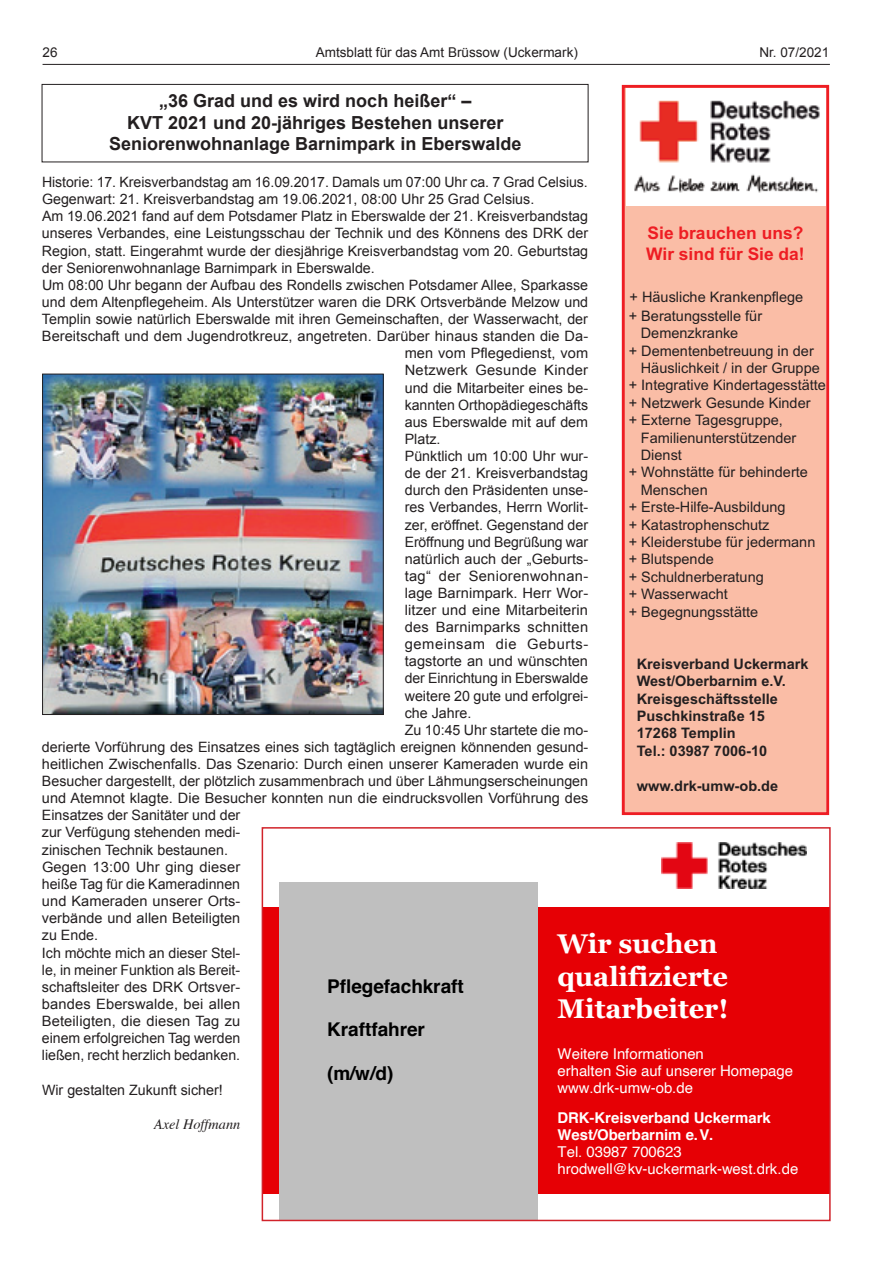
<style>
.page{position:relative;width:881px;height:1263px;background:#fff}
.page>*{position:absolute;margin:0;border:0;box-sizing:border-box;transform-origin:0 0}
.t1{font:700 27px/32.4px "Georgia";color:#fff}
.t2{font:700 18.9px "Helvetica";color:#000}
.t3{font:700 18px/21.6px "Arial";color:#231f20;text-align:center}
.t4{font:700 17.4px/20.9px "Arial";color:#ee1d23}
.t5{font:14.85px/17.1px "Helvetica";letter-spacing:-.005em;color:#fff}
.t6{font:700 14.85px/17.1px "Helvetica";letter-spacing:-.005em;color:#fff}
.t7{font:14.55px/18.8px "Arial";color:#231f20}
.t8{font:700 14.55px/17.4px "Arial";color:#231f20}
.t9{font:14.25px "Arial";color:#231f20}
.t10{font:14.25px "Arial";letter-spacing:.02em;color:#231f20}
.t11{font:14.25px "Arial";letter-spacing:.04em;color:#231f20}
.t12{font:italic 14.25px "Times";color:#231f20}
.t13{font:13.5px "Arial";color:#231f20}
</style>
<div class="page">
<hr style="left:43px;top:64px;width:786px;height:1px;background:#231f20">
<div style="left:42px;top:84px;width:546px;height:78px;border:1px solid #231f20"></div>
<div style="left:624px;top:88px;width:201px;height:724px;background:#fabda6"></div>
<div style="left:621px;top:85px;width:207px;height:730px;border:3px solid #ee1d23"></div>
<div style="left:626px;top:88px;width:199px;height:118px;background:#fff"></div>
<img style="left:639px;top:100px;width:181px;height:63px">
<img style="left:634px;top:174px;width:184px;height:19px">
<div style="left:263px;top:907px;width:566px;height:286px;background:#e60005"></div>
<img style="left:661px;top:842px;width:145px;height:46px">
<div style="left:279px;top:882px;width:258px;height:338px;background:#bfbfbf"></div>
<div style="left:261px;top:827px;width:569px;height:394px;border:2px solid #d1232a"></div>
<img style="left:44px;top:376px;width:337px;height:337px">
<div style="left:42px;top:374px;width:341px;height:341px;border:1px solid #231f20"></div>
<p class="t13" style="left:43px;top:43px;width:17px">26</p>
<p class="t13" style="left:316px;top:43px;width:263px">Amtsblatt für das Amt Brüssow (Uckermark)</p>
<p class="t13" style="left:759px;top:43px;width:71px">Nr. 07/2021</p>
<p class="t3" style="left:109px;top:91px;width:414px">„36 Grad und es wird noch heißer“ –<br>KVT 2021 und 20-jähriges Bestehen unserer<br>Seniorenwohnanlage Barnimpark in Eberswalde</p>
<p class="t9" style="left:42px;top:172px;width:547px">Historie: 17. Kreisverbandstag am 16.09.2017. Damals um 07:00 Uhr ca. 7 Grad Celsius.</p>
<p class="t9" style="left:42px;top:190px;width:493px">Gegenwart: 21. Kreisverbandstag am 19.06.2021, 08:00 Uhr 25 Grad Celsius.</p>
<p class="t9" style="left:42px;top:207px;width:547px">Am 19.06.2021 fand auf dem Potsdamer Platz in Eberswalde der 21. Kreisverbandstag</p>
<p class="t9" style="left:42px;top:224px;width:547px">unseres Verbandes, eine Leistungsschau der Technik und des Könnens des DRK der</p>
<p class="t9" style="left:42px;top:241px;width:547px">Region, statt. Eingerahmt wurde der diesjährige Kreisverbandstag vom 20. Geburtstag</p>
<p class="t9" style="left:42px;top:258px;width:334px">der Seniorenwohnanlage Barnimpark in Eberswalde.</p>
<p class="t9" style="left:42px;top:276px;width:547px">Um 08:00 Uhr begann der Aufbau des Rondells zwischen Potsdamer Allee, Sparkasse</p>
<p class="t9" style="left:42px;top:293px;width:547px">und dem Altenpflegeheim. Als Unterstützer waren die DRK Ortsverbände Melzow und</p>
<p class="t9" style="left:42px;top:310px;width:547px">Templin sowie natürlich Eberswalde mit ihren Gemeinschaften, der Wasserwacht, der</p>
<p class="t9" style="left:42px;top:327px;width:547px">Bereitschaft und dem Jugendrotkreuz, angetreten. Darüber hinaus standen die Da-</p>
<p class="t9" style="left:404px;top:344px;width:185px">men vom Pflegedienst, vom</p>
<p class="t10" style="left:404px;top:361px;width:185px">Netzwerk Gesunde Kinder</p>
<p class="t9" style="left:404px;top:378px;width:185px">und die Mitarbeiter eines be-</p>
<p class="t9" style="left:404px;top:395px;width:185px">kannten Orthopädiegeschäfts</p>
<p class="t9" style="left:404px;top:412px;width:185px">aus Eberswalde mit auf dem</p>
<p class="t9" style="left:404px;top:429px;width:37px">Platz.</p>
<p class="t9" style="left:404px;top:447px;width:185px">Pünktlich um 10:00 Uhr wur-</p>
<p class="t9" style="left:404px;top:464px;width:185px">de der 21. Kreisverbandstag</p>
<p class="t9" style="left:404px;top:481px;width:185px">durch den Präsidenten unse-</p>
<p class="t9" style="left:404px;top:498px;width:185px">res Verbandes, Herrn Worlit-</p>
<p class="t9" style="left:404px;top:515px;width:185px">zer, eröffnet. Gegenstand der</p>
<p class="t9" style="left:404px;top:532px;width:185px">Eröffnung und Begrüßung war</p>
<p class="t9" style="left:404px;top:549px;width:185px">natürlich auch der „Geburts-</p>
<p class="t10" style="left:404px;top:566px;width:185px">tag“ der Seniorenwohnan-</p>
<p class="t9" style="left:404px;top:583px;width:185px">lage Barnimpark. Herr Wor-</p>
<p class="t9" style="left:404px;top:601px;width:185px">litzer und eine Mitarbeiterin</p>
<p class="t9" style="left:404px;top:618px;width:185px">des Barnimparks schnitten</p>
<p class="t11" style="left:404px;top:635px;width:185px">gemeinsam die Geburts-</p>
<p class="t9" style="left:404px;top:652px;width:185px">tagstorte an und wünschten</p>
<p class="t9" style="left:404px;top:669px;width:185px">der Einrichtung in Eberswalde</p>
<p class="t9" style="left:404px;top:686px;width:185px">weitere 20 gute und erfolgrei-</p>
<p class="t9" style="left:404px;top:703px;width:68px">che Jahre.</p>
<p class="t9" style="left:404px;top:720px;width:185px">Zu 10:45 Uhr startete die mo-</p>
<p class="t9" style="left:42px;top:738px;width:547px">derierte Vorführung des Einsatzes eines sich tagtäglich ereignen könnenden gesund-</p>
<p class="t9" style="left:42px;top:755px;width:547px">heitlichen Zwischenfalls. Das Szenario: Durch einen unserer Kameraden wurde ein</p>
<p class="t9" style="left:42px;top:772px;width:547px">Besucher dargestellt, der plötzlich zusammenbrach und über Lähmungserscheinungen</p>
<p class="t9" style="left:42px;top:789px;width:548px">und Atemnot klagte. Die Besucher konnten nun die eindrucksvollen Vorführung des</p>
<p class="t9" style="left:42px;top:806px;width:200px">Einsatzes der Sanitäter und der</p>
<p class="t9" style="left:42px;top:823px;width:200px">zur Verfügung stehenden medi-</p>
<p class="t9" style="left:42px;top:840px;width:187px">zinischen Technik bestaunen.</p>
<p class="t9" style="left:42px;top:857px;width:200px">Gegen 13:00 Uhr ging dieser</p>
<p class="t9" style="left:42px;top:874px;width:200px">heiße Tag für die Kameradinnen</p>
<p class="t9" style="left:42px;top:892px;width:200px">und Kameraden unserer Orts-</p>
<p class="t9" style="left:42px;top:909px;width:200px">verbände und allen Beteiligten</p>
<p class="t9" style="left:42px;top:926px;width:58px">zu Ende.</p>
<p class="t9" style="left:42px;top:943px;width:200px">Ich möchte mich an dieser Stel-</p>
<p class="t9" style="left:42px;top:960px;width:200px">le, in meiner Funktion als Bereit-</p>
<p class="t9" style="left:42px;top:977px;width:200px">schaftsleiter des DRK Ortsver-</p>
<p class="t9" style="left:42px;top:994px;width:200px">bandes Eberswalde, bei allen</p>
<p class="t9" style="left:42px;top:1011px;width:200px">Beteiligten, die diesen Tag zu</p>
<p class="t9" style="left:42px;top:1029px;width:200px">einem erfolgreichen Tag werden</p>
<p class="t9" style="left:42px;top:1046px;width:200px">ließen, recht herzlich bedanken.</p>
<p class="t9" style="left:42px;top:1080px;width:182px">Wir gestalten Zukunft sicher!</p>
<p class="t12" style="left:154px;top:1111px;width:88px">Axel Hoffmann</p>
<p class="t4" style="left:646px;top:223px;width:160px">Sie brauchen uns?<br>Wir sind für Sie da!</p>
<p class="t7" style="left:628px;top:288px;width:176px">+ Häusliche Krankenpflege + Beratungsstelle für</p>
<p class="t7" style="left:640px;top:324px;width:99px">Demenzkranke</p>
<p class="t7" style="left:628px;top:341px;width:186px">+ Dementenbetreuung in der</p>
<p class="t7" style="left:640px;top:359px;width:180px">Häuslichkeit / in der Gruppe</p>
<p class="t7" style="left:628px;top:376px;width:199px">+ Integrative Kindertagesstätte</p>
<p class="t7" style="left:628px;top:393px;width:183px">+ Netzwerk Gesunde Kinder</p>
<p class="t7" style="left:628px;top:411px;width:156px">+ Externe Tagesgruppe,</p>
<p class="t7" style="left:640px;top:428px;width:157px">Familienunterstützender</p>
<p class="t7" style="left:640px;top:446px;width:43px">Dienst</p>
<p class="t7" style="left:628px;top:463px;width:181px">+ Wohnstätte für behinderte</p>
<p class="t7" style="left:640px;top:480px;width:68px">Menschen</p>
<p class="t7" style="left:628px;top:498px;width:158px">+ Erste-Hilfe-Ausbildung</p>
<p class="t7" style="left:628px;top:515px;width:142px">+ Katastrophenschutz</p>
<p class="t7" style="left:628px;top:533px;width:188px">+ Kleiderstube für jedermann</p>
<p class="t7" style="left:628px;top:550px;width:87px">+ Blutspende</p>
<p class="t7" style="left:628px;top:567px;width:136px">+ Schuldnerberatung</p>
<p class="t7" style="left:628px;top:585px;width:100px">+ Wasserwacht</p>
<p class="t7" style="left:628px;top:602px;width:131px">+ Begegnungsstätte</p>
<p class="t8" style="left:636px;top:655px;width:173px">Kreisverband Uckermark<br>West/Oberbarnim e.V.<br>Kreisgeschäftsstelle<br>Puschkinstraße 15<br>17268 Templin<br>Tel.: 03987 7006-10</p>
<p class="t8" style="left:636px;top:777px;width:143px">www.drk-umw-ob.de</p>
<h1 class="t1" style="left:557px;top:928px;width:172px">Wir suchen qualifizierte<br>Mitarbeiter!</h1>
<p class="t5" style="left:557px;top:1046px;width:237px">Weitere Informationen<br>erhalten Sie auf unserer Homepage www.drk-umw-ob.de</p>
<h2 class="t2" style="left:327px;top:971px;width:138px">Pflegefachkraft</h2>
<h2 class="t2" style="left:327px;top:1014px;width:99px">Kraftfahrer</h2>
<h2 class="t2" style="left:327px;top:1058px;width:68px">(m/w/d)</h2>
<p class="t6" style="left:557px;top:1109px;width:215px">DRK-Kreisverband Uckermark<br>West/Oberbarnim e. V.</p>
<p class="t5" style="left:557px;top:1144px;width:242px">Tel. 03987 700623 hrodwell@kv-uckermark-west.drk.de</p>
</div>
